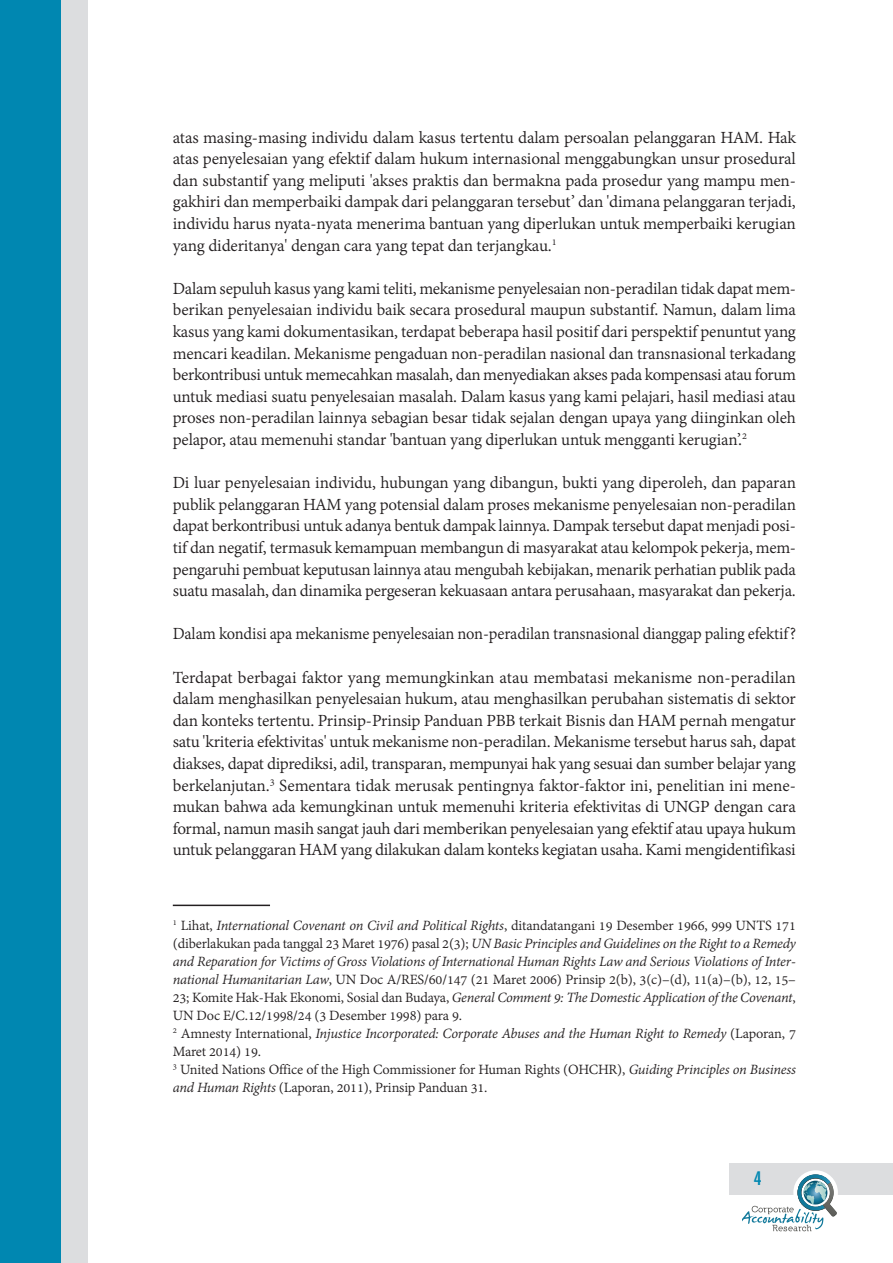
<style>
.page{position:relative;width:893px;height:1263px;background:#fff}
.page>*{position:absolute;margin:0;border:0;box-sizing:border-box;transform-origin:0 0}
.t1{font:500 21px "Amplitude Comp";color:#0087b1}
.t2{font:18px/21.6px "Adobe Devanagari";letter-spacing:-.015em;color:#231f20;text-align:justify}
.t3{font:18px "Adobe Devanagari";letter-spacing:-.015em;color:#231f20;scale:.96 1}
.t4{font:15px/18px "Adobe Devanagari";letter-spacing:-.01em;color:#231f20}
.s1{font-style:italic}
</style>
<div class="page">
<div style="left:730px;top:1163px;width:163px;height:31px;background:#dcdddf"></div>
<div style="left:793px;top:1170px;width:45px;height:45px;background:#fff;border-radius:50%"></div>
<div style="left:53px;top:0;width:35px;height:1263px;background:#dcdddf"></div>
<div style="left:0;top:0;width:61px;height:1263px;background:#0087b1"></div>
<svg style="left:742px;top:1174px;width:95px;height:57px"></svg>
<hr style="left:173px;top:905px;width:97px;height:1px;background:#231f20">
<p class="t2" style="left:173px;top:126px;width:625px">atas masing-masing individu dalam kasus tertentu dalam persoalan pelanggaran HAM. Hak atas penyelesaian yang efektif dalam hukum internasional menggabungkan unsur prosedural dan substantif yang meliputi 'akses praktis dan bermakna pada prosedur yang mampu men&shy;gakhiri dan memperbaiki dampak dari pelanggaran tersebut’ dan 'dimana pelanggaran terjadi, individu harus nyata-nyata menerima bantuan yang diperlukan untuk memperbaiki kerugian yang dideritanya' dengan cara yang tepat dan terjangkau.<sup>1</sup></p>
<p class="t2" style="left:173px;top:277px;width:625px">Dalam sepuluh kasus yang kami teliti, mekanisme penyelesaian non-peradilan tidak dapat mem&shy;berikan penyelesaian individu baik secara prosedural maupun substantif. Namun, dalam lima kasus yang kami dokumentasikan, terdapat beberapa hasil positif dari perspektif penuntut yang mencari keadilan. Mekanisme pengaduan non-peradilan nasional dan transnasional terkadang berkontribusi untuk memecahkan masalah, dan menyediakan akses pada kompensasi atau forum untuk mediasi suatu penyelesaian masalah. Dalam kasus yang kami pelajari, hasil mediasi atau proses non-peradilan lainnya sebagian besar tidak sejalan dengan upaya yang diinginkan oleh pelapor, atau memenuhi standar 'bantuan yang diperlukan untuk mengganti kerugian’.<sup>2</sup></p>
<p class="t2" style="left:173px;top:471px;width:625px">Di luar penyelesaian individu, hubungan yang dibangun, bukti yang diperoleh, dan paparan publik pelanggaran HAM yang potensial dalam proses mekanisme penyelesaian non-peradilan dapat berkontribusi untuk adanya bentuk dampak lainnya. Dampak tersebut dapat menjadi posi&shy;tif dan negatif, termasuk kemampuan membangun di masyarakat atau kelompok pekerja, mem&shy;pengaruhi pembuat keputusan lainnya atau mengubah kebijakan, menarik perhatian publik pada suatu masalah, dan dinamika pergeseran kekuasaan antara perusahaan, masyarakat dan pekerja.</p>
<p class="t3" style="left:173px;top:623px;width:651px">Dalam kondisi apa mekanisme penyelesaian non-peradilan transnasional dianggap paling efektif?</p>
<p class="t2" style="left:173px;top:666px;width:625px">Terdapat berbagai faktor yang memungkinkan atau membatasi mekanisme non-peradilan dalam menghasilkan penyelesaian hukum, atau menghasilkan perubahan sistematis di sektor dan konteks tertentu. Prinsip-Prinsip Panduan PBB terkait Bisnis dan HAM pernah mengatur satu 'kriteria efektivitas' untuk mekanisme non-peradilan. Mekanisme tersebut harus sah, dapat diakses, dapat diprediksi, adil, transparan, mempunyai hak yang sesuai dan sumber belajar yang berkelanjutan.<sup>3</sup> Sementara tidak merusak pentingnya faktor-faktor ini, penelitian ini mene&shy;mukan bahwa ada kemungkinan untuk memenuhi kriteria efektivitas di UNGP dengan cara formal, namun masih sangat jauh dari memberikan penyelesaian yang efektif atau upaya hukum untuk pelanggaran HAM yang dilakukan dalam konteks kegiatan usaha. Kami mengidentifikasi</p>
<p class="t4" style="left:173px;top:916px;width:625px"><sup>1</sup> Lihat, <span class="s1">International Covenant on Civil and Political Rights</span>, ditandatangani 19 Desember 1966, 999 UNTS 171 (diberlakukan pada tanggal 23 Maret 1976) pasal 2(3); <span class="s1">UN Basic Principles and Guidelines on the Right to a Remedy and Reparation for Victims of Gross Violations of International Human Rights Law and Serious Violations of Inter&shy;national Humanitarian Law</span>, UN Doc A/RES/60/147 (21 Maret 2006) Prinsip 2(b), 3(c)–(d), 11(a)–(b), 12, 15– 23; Komite Hak-Hak Ekonomi, Sosial dan Budaya, <span class="s1">General Comment 9: The Domestic Application of the Covenant</span>, UN Doc E/C.12/1998/24 (3 Desember 1998) para 9.<br><sup>2</sup> Amnesty International, <span class="s1">Injustice Incorporated: Corporate Abuses and the Human Right to Remedy</span> (Laporan, 7<br>Maret 2014) 19.<br><sup>3</sup> United Nations Office of the High Commissioner for Human Rights (OHCHR), <span class="s1">Guiding Principles on Business and Human Rights</span> (Laporan, 2011), Prinsip Panduan 31.</p>
<p class="t1" style="left:754px;top:1167px;width:9px">4</p>
</div>
